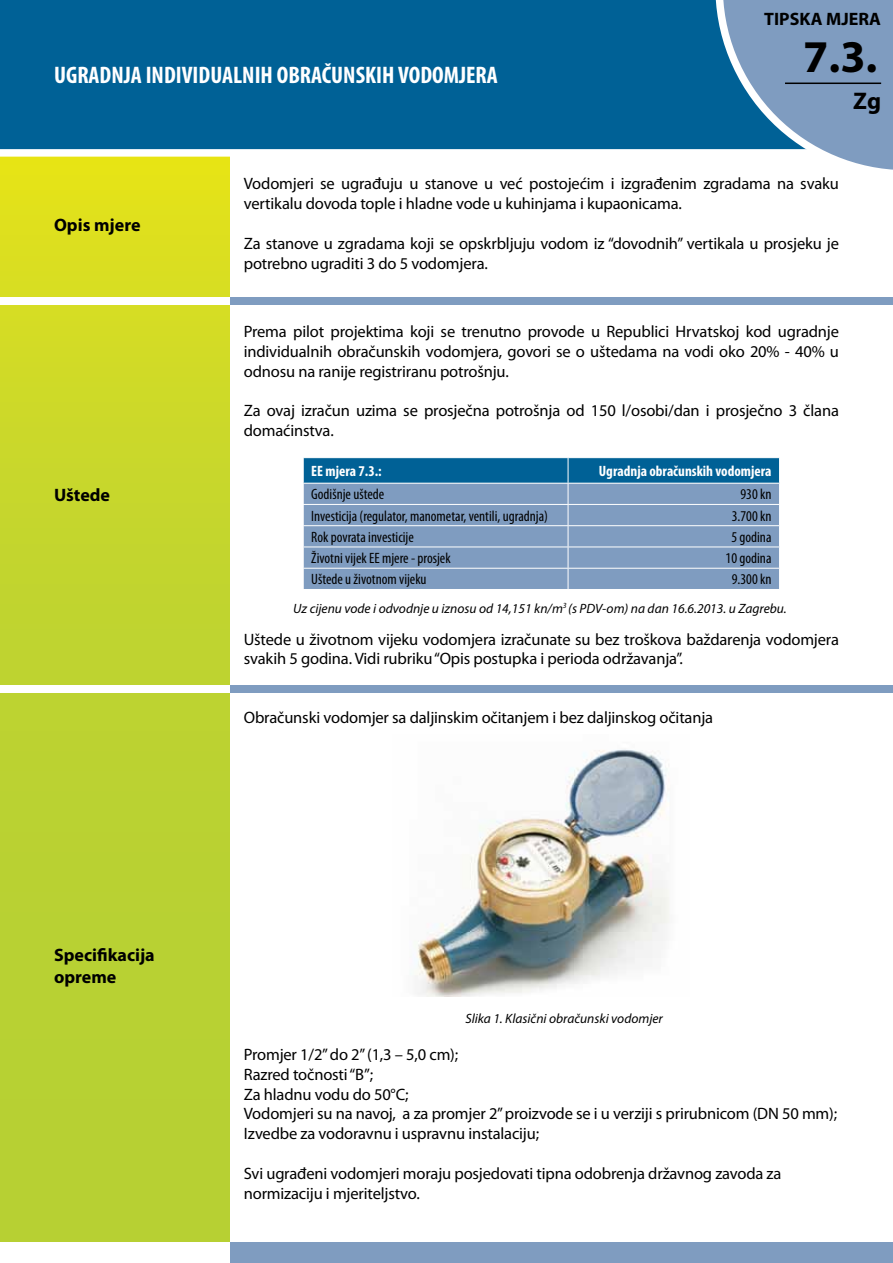
<style>
.page{position:relative;width:893px;height:1263px;background:#fff}
.page>*{position:absolute;margin:0;border:0;box-sizing:border-box;transform-origin:0 0}
.t1{font:700 45.6px "Myriad Pro";color:#000}
.t2{font:700 24.15px "Myriad Pro";color:#000}
.t3{font:700 condensed 24px "Myriad Pro";color:#fff}
.t4{font:700 18px/21.6px "Myriad Pro";color:#000}
.t5{font:16.5px/19.8px "Myriad Pro";letter-spacing:-.01em;color:#000}
.t6{font:condensed 15px "Myriad Pro";color:#000}
.t7{font:700 condensed 15px "Myriad Pro";color:#fff}
.t8{font:italic 13.5px "Myriad Pro";color:#000}
</style>
<div class="page">
<svg style="left:303px;top:458px;width:477px;height:131px;background:#6d95bb"></svg>
<svg style="left:0;top:157px;width:230px;height:1085px;background:#c3d52d"></svg>
<div style="left:0;top:0;width:693px;height:157px;background:#006196"></div>
<svg style="left:693px;top:0;width:200px;height:170px;background:#719bbe"></svg>
<div style="left:230px;top:1243px;width:663px;height:20px;background:#7f9cc0"></div>
<hr style="left:785px;top:83px;width:96px;height:1px;background:#000">
<div style="left:230px;top:298px;width:663px;height:7px;background:#7f9cc0"></div>
<div style="left:0;top:298px;width:230px;height:7px;background:#fff"></div>
<div style="left:230px;top:685px;width:663px;height:7px;background:#7f9cc0"></div>
<div style="left:0;top:685px;width:230px;height:7px;background:#fff"></div>
<img style="left:410px;top:749px;width:260px;height:248px">
<h3 class="t3" style="left:54px;top:60px;width:445px">UGRADNJA INDIVIDUALNIH OBRAČUNSKIH VODOMJERA</h3>
<p class="t4" style="left:764px;top:8px;width:118px">TIPSKA MJERA</p>
<h1 class="t1" style="left:803px;top:27px;width:76px">7.3.</h1>
<h2 class="t2" style="left:853px;top:86px;width:29px">Zg</h2>
<p class="t4" style="left:54px;top:213px;width:88px">Opis mjere</p>
<p class="t4" style="left:54px;top:484px;width:58px">Uštede</p>
<p class="t4" style="left:54px;top:944px;width:102px">Specifikacija opreme</p>
<p class="t5" style="left:244px;top:174px;width:597px">Vodomjeri se ugrađuju u stanove u već postojećim i izgrađenim zgradama na svaku vertikalu dovoda tople i hladne vode u kuhinjama i kupaonicama.</p>
<p class="t5" style="left:244px;top:233px;width:597px">Za stanove u zgradama koji se opskrbljuju vodom iz “dovodnih” vertikala u prosjeku je potrebno ugraditi 3 do 5 vodomjera.</p>
<p class="t5" style="left:244px;top:321px;width:597px;text-align:justify">Prema pilot projektima koji se trenutno provode u Republici Hrvatskoj kod ugradnje individualnih obračunskih vodomjera, govori se o uštedama na vodi oko 20% - 40% u odnosu na ranije registriranu potrošnju.</p>
<p class="t5" style="left:244px;top:400px;width:597px">Za ovaj izračun uzima se prosječna potrošnja od 150 l/osobi/dan i prosječno 3 člana domaćinstva.</p>
<p class="t7" style="left:311px;top:462px;width:72px">EE mjera 7.3.:</p>
<p class="t7" style="left:599px;top:462px;width:174px">Ugradnja obračunskih vodomjera</p>
<p class="t6" style="left:311px;top:485px;width:74px">Godišnje uštede</p>
<p class="t6" style="left:740px;top:485px;width:33px">930 kn</p>
<p class="t6" style="left:311px;top:507px;width:238px">Investicija (regulator, manometar, ventili, ugradnja)</p>
<p class="t6" style="left:732px;top:507px;width:41px">3.700 kn</p>
<p class="t6" style="left:311px;top:528px;width:104px">Rok povrata investicije</p>
<p class="t6" style="left:731px;top:528px;width:42px">5 godina</p>
<p class="t6" style="left:311px;top:549px;width:141px">Životni vijek EE mjere - prosjek</p>
<p class="t6" style="left:725px;top:549px;width:47px">10 godina</p>
<p class="t6" style="left:311px;top:570px;width:117px">Uštede u životnom vijeku</p>
<p class="t6" style="left:732px;top:570px;width:41px">9.300 kn</p>
<p class="t8" style="left:293px;top:600px;width:495px">Uz cijenu vode i odvodnje u iznosu od 14,151 kn/m<sup>3</sup> (s PDV-om) na dan 16.6.2013. u Zagrebu.</p>
<p class="t5" style="left:244px;top:629px;width:597px">Uštede u životnom vijeku vodomjera izračunate su bez troškova baždarenja vodomjera svakih 5 godina. Vidi rubriku “Opis postupka i perioda održavanja”.</p>
<p class="t5" style="left:244px;top:708px;width:471px">Obračunski vodomjer sa daljinskim očitanjem i bez daljinskog očitanja</p>
<p class="t8" style="left:465px;top:1010px;width:199px">Slika 1. Klasični obračunski vodomjer</p>
<p class="t5" style="left:244px;top:1044px;width:595px">Promjer 1/2” do 2” (1,3 – 5,0 cm);<br>Razred točnosti “B”;<br>Za hladnu vodu do 50°C;<br>Vodomjeri su na navoj, a za promjer 2” proizvode se i u verziji s prirubnicom (DN 50 mm); Izvedbe za vodoravnu i uspravnu instalaciju;</p>
<p class="t5" style="left:244px;top:1163px;width:539px">Svi ugrađeni vodomjeri moraju posjedovati tipna odobrenja državnog zavoda za normizaciju i mjeriteljstvo.</p>
</div>
